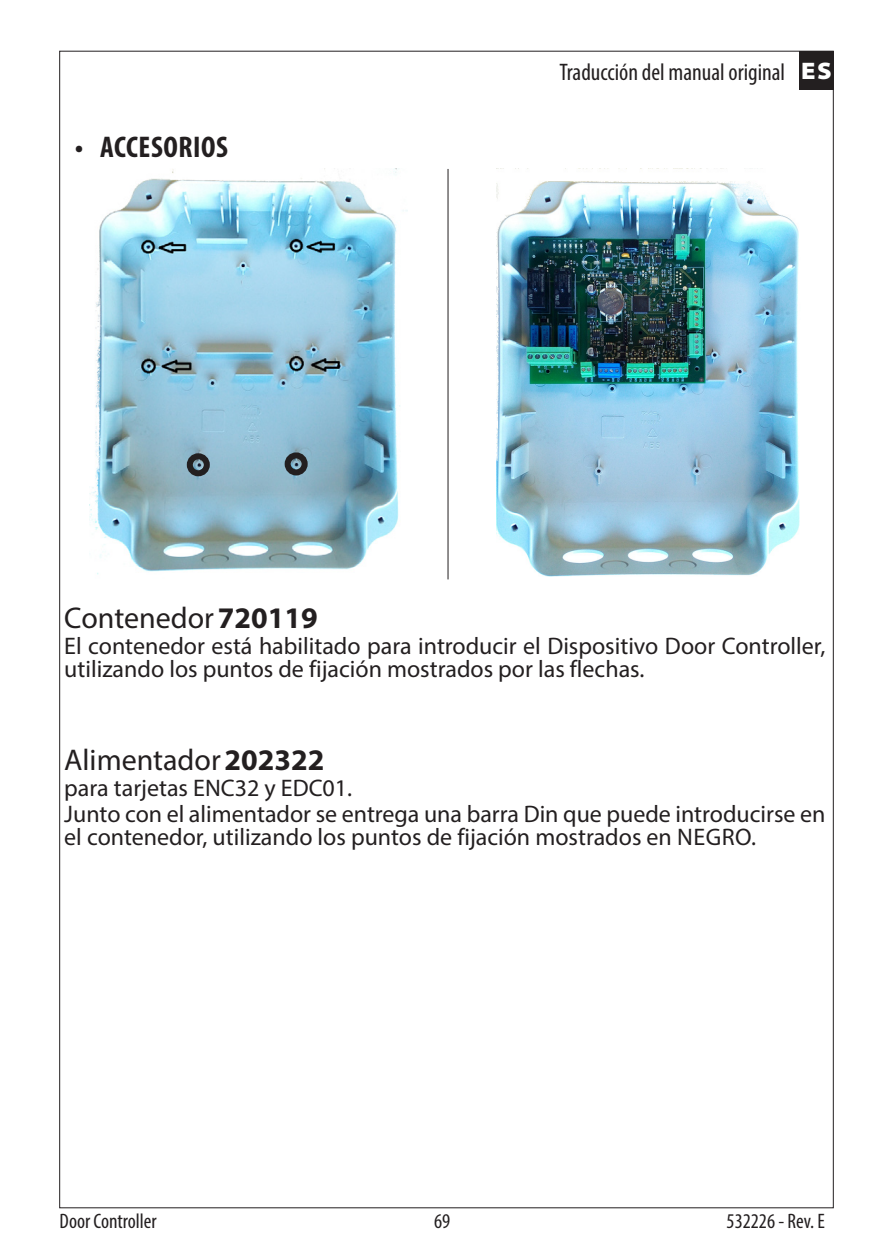
<style>
.page{position:relative;width:893px;height:1259px;background:#fff}
.page>*{position:absolute;margin:0;border:0;box-sizing:border-box;transform-origin:0 0}
.t1{font:30px "Myriad Pro";color:#231f20}
.t2{font:700 condensed 30px "Myriad Pro";letter-spacing:.02em;color:#231f20}
.t3{font:24px/22.8px "Myriad Pro";color:#231f20}
.t4{font:condensed 24px "Myriad Pro";color:#231f20}
.t5{font:condensed 21px "Myriad Pro";color:#231f20}
.s1{font-weight:900;font-stretch:semi-expanded;color:#fff}
.s2{font-weight:700}
</style>
<div class="page">
<div style="left:799px;top:51px;width:34px;height:38px;background:#231f20"></div>
<img style="left:89px;top:169px;width:319px;height:406px">
<img style="left:496px;top:181px;width:304px;height:396px">
<hr style="left:447px;top:169px;width:1px;height:410px;background:#231f20">
<div style="left:285px;top:452px;width:23px;height:23px;border:6px solid #231f20;border-radius:50%"></div>
<div style="left:187px;top:453px;width:23px;height:23px;border:6px solid #231f20;border-radius:50%"></div>
<p class="t2" style="left:75px;top:128px;width:155px">• ACCESORIOS</p>
<p class="t4" style="left:560px;top:57px;width:274px">Traducción del manual original <span class="s1">ES</span></p>
<p class="t1" style="left:64px;top:599px;width:255px">Contenedor<span class="s2">720119</span></p>
<p class="t3" style="left:64px;top:634px;width:763px">El contenedor está habilitado para introducir el Dispositivo Door Controller, utilizando los puntos de fijación mostrados por las flechas.</p>
<p class="t1" style="left:64px;top:741px;width:262px">Alimentador<span class="s2">202322</span></p>
<p class="t3" style="left:64px;top:774px;width:763px;line-height:25.8px">para tarjetas ENC32 y EDC01.<br>Junto con el alimentador se entrega una barra Din que puede introducirse en</p>
<p class="t3" style="left:64px;top:825px;width:693px">el contenedor, utilizando los puntos de fijación mostrados en NEGRO.</p>
<p class="t5" style="left:60px;top:1208px;width:99px">Door Controller</p>
<p class="t5" style="left:434px;top:1208px;width:18px">69</p>
<p class="t5" style="left:727px;top:1208px;width:100px">532226 - Rev. E</p>
</div>
